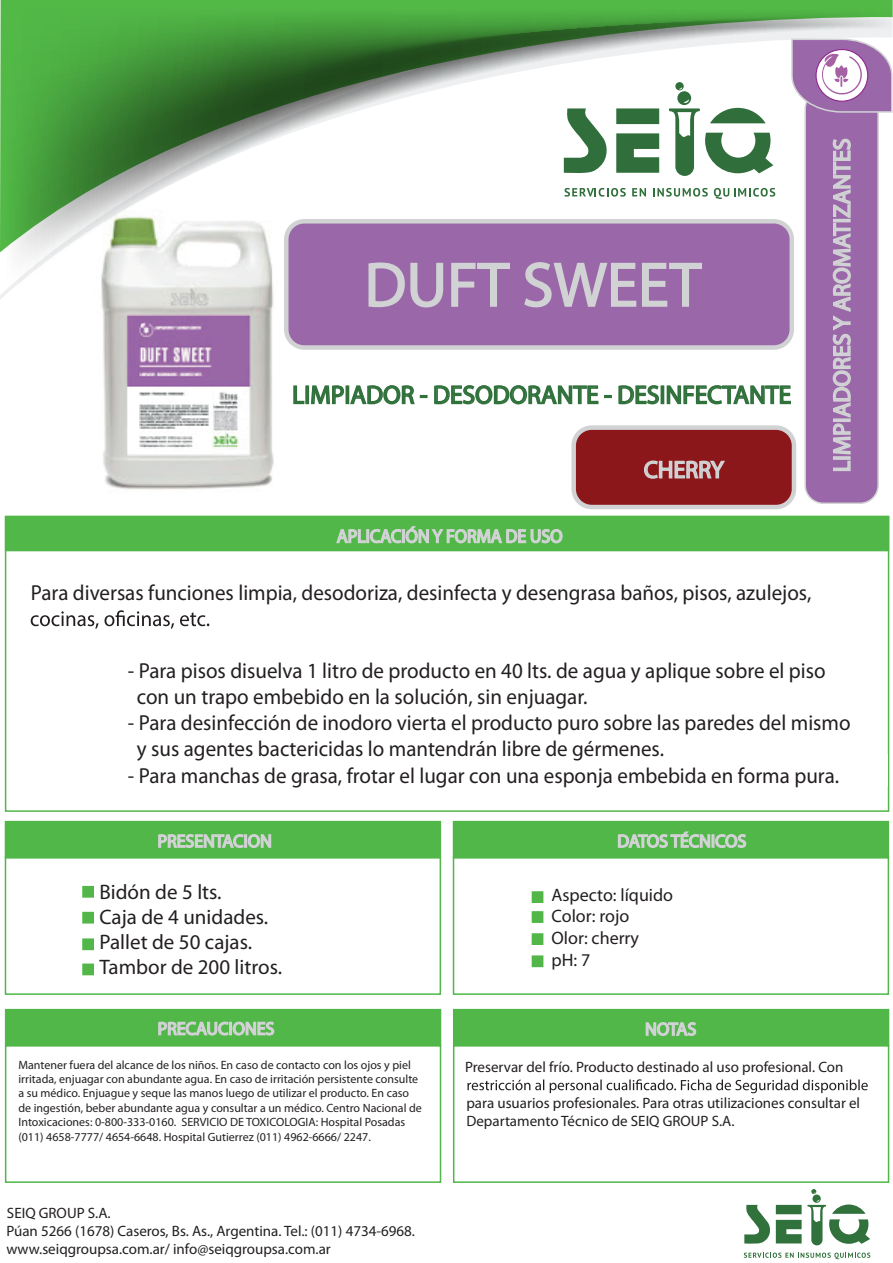
<style>
.page{position:relative;width:893px;height:1263px;background:#fff}
.page>*{position:absolute;margin:0;border:0;box-sizing:border-box;transform-origin:0 0}
.t1{font:63px "Myriad Pro";color:#d1d2d4}
.t2{font:25.5px "Myriad Pro";color:#30713c}
.t3{font:24px "Myriad Pro";color:#d1d2d4}
.t4{font:21.75px/26.1px "Myriad Pro";color:#231f20}
.t5{font:21px/25.2px "Myriad Pro";color:#231f20}
.t6{font:18px/21.6px "Myriad Pro";color:#231f20}
.t7{font:15px/18px "Myriad Pro";color:#231f20}
.t8{font:12px/14.4px "Myriad Pro";color:#231f20}
</style>
<div class="page">
<img style="left:101px;top:306px;width:173px;height:184px">
<svg style="left:293px;top:385px;width:319px;height:20px"></svg>
<svg style="left:618px;top:385px;width:42px;height:20px"></svg>
<div style="left:661px;top:385px;width:3px;height:19px;border:2px solid #30713c"></div>
<svg style="left:666px;top:385px;width:125px;height:20px"></svg>
<div style="left:5px;top:516px;width:884px;height:35px;background:#50b748"></div>
<div style="left:0;top:0;width:893px;height:252px;background:#52b947"></div>
<div style="left:5px;top:1009px;width:436px;height:37px;background:#50b748"></div>
<svg style="left:157px;top:1011px;width:118px;height:25px"></svg>
<div style="left:5px;top:1045px;width:436px;height:138px;border:2px solid #50b748"></div>
<svg style="left:4px;top:9px;width:889px;height:297px"></svg>
<div style="left:453px;top:1009px;width:436px;height:37px;background:#50b748"></div>
<svg style="left:467px;top:1079px;width:401px;height:14px"></svg>
<div style="left:453px;top:1045px;width:436px;height:138px;border:2px solid #50b748"></div>
<svg style="left:645px;top:1022px;width:52px;height:14px"></svg>
<div style="left:5px;top:821px;width:436px;height:37px;background:#50b748"></div>
<div style="left:5px;top:857px;width:436px;height:138px;border:2px solid #50b748"></div>
<svg style="left:158px;top:834px;width:114px;height:14px"></svg>
<div style="left:82px;top:886px;width:12px;height:12px;background:#52b748;border:2px solid #52b748"></div>
<div style="left:82px;top:912px;width:12px;height:11px;background:#52b748;border:2px solid #52b748"></div>
<div style="left:82px;top:938px;width:12px;height:12px;background:#52b748;border:2px solid #52b748"></div>
<div style="left:82px;top:963px;width:12px;height:12px;background:#52b748;border:2px solid #52b748"></div>
<svg style="left:335px;top:526px;width:228px;height:26px"></svg>
<div style="left:5px;top:516px;width:884px;height:296px;border:2px solid #52b748"></div>
<svg style="left:31px;top:610px;width:178px;height:19px"></svg>
<div style="left:858px;top:754px;width:30px;height:31px;background:#fff"></div>
<div style="left:453px;top:821px;width:436px;height:37px;background:#50b748"></div>
<svg style="left:617px;top:831px;width:130px;height:17px"></svg>
<div style="left:453px;top:857px;width:436px;height:138px;border:2px solid #50b748"></div>
<div style="left:532px;top:891px;width:11px;height:12px;background:#52b748;border:2px solid #52b748"></div>
<div style="left:532px;top:911px;width:11px;height:12px;background:#52b748;border:2px solid #52b748"></div>
<div style="left:532px;top:933px;width:11px;height:12px;background:#52b748;border:2px solid #52b748"></div>
<div style="left:532px;top:955px;width:11px;height:12px;background:#52b748;border:2px solid #52b748"></div>
<svg style="left:744px;top:1252px;width:126px;height:7px"></svg>
<svg style="left:744px;top:1189px;width:126px;height:56px"></svg>
<div style="left:805px;top:91px;width:73px;height:412px;background:#9a68a9;border-radius:18px"></div>
<div style="left:804px;top:90px;width:75px;height:414px;border:2px solid #d1d2d4;border-radius:18px"></div>
<svg style="left:790px;top:38px;width:103px;height:75px"></svg>
<svg style="left:832px;top:138px;width:19px;height:334px"></svg>
<div style="left:286px;top:221px;width:506px;height:126px;background:#9a68a9;border-radius:18px"></div>
<div style="left:284px;top:219px;width:510px;height:131px;border:4px solid #d1d2d4;border-radius:18px"></div>
<svg style="left:368px;top:262px;width:76px;height:46px"></svg>
<svg style="left:451px;top:262px;width:59px;height:45px"></svg>
<svg style="left:524px;top:262px;width:178px;height:46px"></svg>
<div style="left:574px;top:428px;width:220px;height:79px;background:#8c171a;border-radius:18px"></div>
<div style="left:571px;top:425px;width:225px;height:84px;border:4px solid #d1d2d4;border-radius:18px"></div>
<svg style="left:644px;top:460px;width:81px;height:19px"></svg>
<h1 class="t1" style="left:364px;top:246px;width:338px">DUFT SWEET</h1>
<h2 class="t2" style="left:292px;top:379px;width:500px">LIMPIADOR - DESODORANTE - DESINFECTANTE</h2>
<h3 class="t3" style="left:644px;top:455px;width:81px">CHERRY</h3>
<h3 class="t3" style="left:827px;top:472px;width:335px;rotate:-90deg">LIMPIADORES Y AROMATIZANTES</h3>
<h3 class="t4" style="left:31px;top:579px;width:782px">Para diversas funciones limpia, desodoriza, desinfecta y desengrasa baños, pisos, azulejos,</h3>
<h3 class="t4" style="left:137px;top:657px;width:690px;text-indent:-9px">- Para pisos disuelva 1 litro de producto en 40 lts. de agua y aplique sobre el piso con un trapo embebido en la solución, sin enjuagar.</h3>
<h3 class="t4" style="left:137px;top:710px;width:715px;text-indent:-9px">- Para desinfección de inodoro vierta el producto puro sobre las paredes del mismo y sus agentes bactericidas lo mantendrán libre de gérmenes.</h3>
<h3 class="t4" style="left:128px;top:762px;width:713px">- Para manchas de grasa, frotar el lugar con una esponja embebida en forma pura.</h3>
<h3 class="t5" style="left:100px;top:879px;width:184px">Bidón de 5 lts.<br>Caja de 4 unidades.<br>Pallet de 50 cajas.<br>Tambor de 200 litros.</h3>
<h3 class="t6" style="left:552px;top:883px;width:123px">Aspecto: líquido<br>Color: rojo<br>Olor: cherry<br>pH: 7</h3>
<p class="t8" style="left:18px;top:1057px;width:405px">Mantener fuera del alcance de los niños. En caso de contacto con los ojos y piel irritada, enjuagar con abundante agua. En caso de irritación persistente consulte a su médico. Enjuague y seque las manos luego de utilizar el producto. En caso de ingestión, beber abundante agua y consultar a un médico. Centro Nacional de Intoxicaciones: 0-800-333-0160. SERVICIO DE TOXICOLOGIA: Hospital Posadas (011) 4658-7777/ 4654-6648. Hospital Gutierrez (011) 4962-6666/ 2247.</p>
<p class="t7" style="left:465px;top:1058px;width:380px">Preservar del frío. Producto destinado al uso profesional. Con</p>
<p class="t7" style="left:466px;top:1094px;width:395px">para usuarios profesionales. Para otras utilizaciones consultar el<br>Departamento Técnico de SEIQ GROUP S.A.</p>
<p class="t7" style="left:6px;top:1204px;width:410px">SEIQ GROUP S.A.<br>Púan 5266 (1678) Caseros, Bs. As., Argentina. Tel.: (011) 4734-6968. www.seiqgroupsa.com.ar/ info@seiqgroupsa.com.ar</p>
</div>
